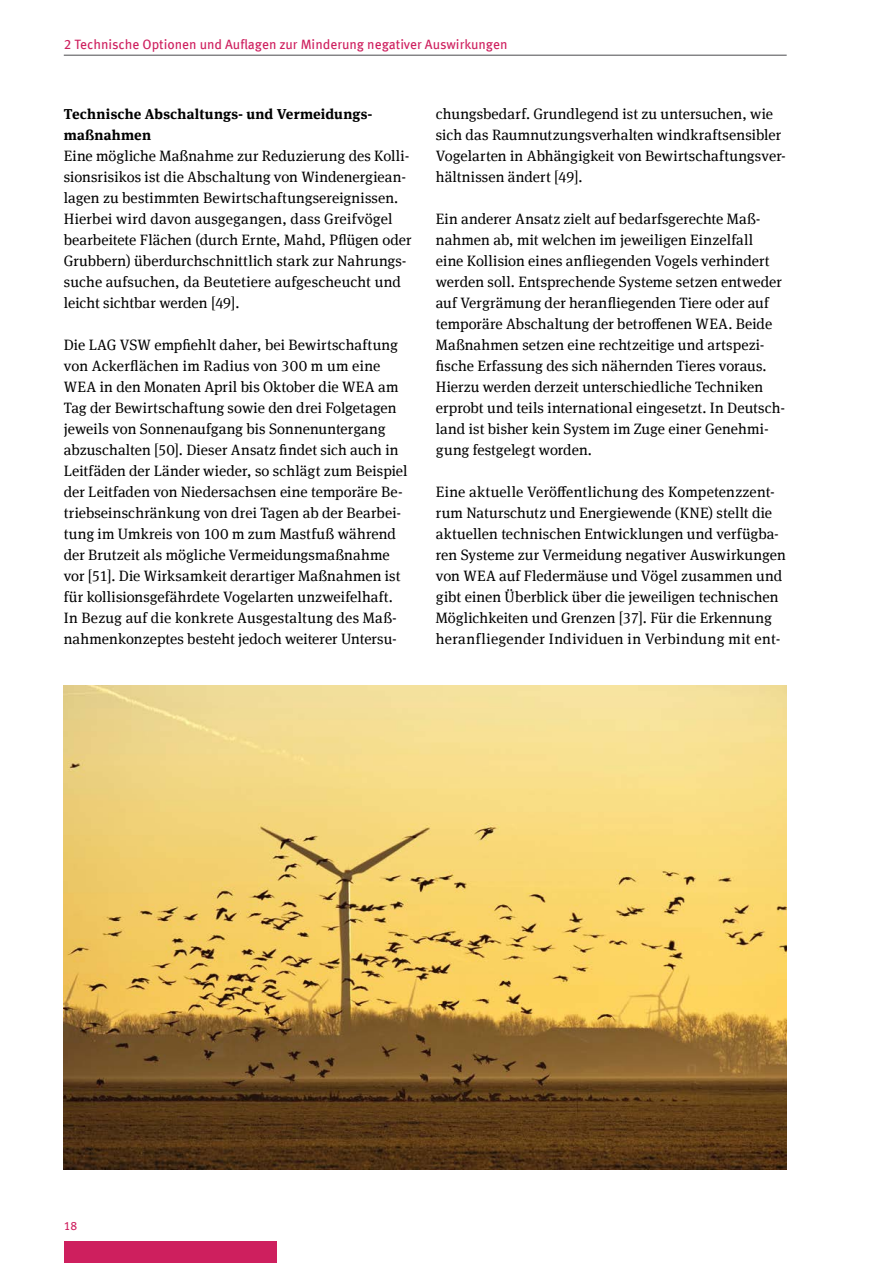
<style>
.page{position:relative;width:893px;height:1263px;background:#fff}
.page>*{position:absolute;margin:0;border:0;box-sizing:border-box;transform-origin:0 0}
.Innenseiten_P_Copytext{font:15px/21px "Meta Serif Offc";letter-spacing:.005em;color:#000}
.Innenseiten_H5_Subline{font:700 14.4px/21px "Meta Serif Offc";letter-spacing:.015em;color:#000}
.t1{font:13.5px "Meta Offc";color:#ce1f5e}
.t2{font:12px "Meta Offc";color:#ce1f5e}
</style>
<div class="page">
<div style="left:64px;top:1242px;width:212px;height:21px;background:#ce1f5e"></div>
<hr style="left:64px;top:55px;width:723px;height:1px;background:#4b4b4d">
<img style="left:64px;top:686px;width:723px;height:483px">
<p class="t1" style="left:64px;top:36px;width:445px">2 Technische Optionen und Auflagen zur Minderung negativer Auswirkungen</p>
<p class="Innenseiten_H5_Subline" style="left:64px;top:103px;width:309px">Technische Abschaltungs- und Vermeidungs&shy;maßnahmen</p>
<p class="Innenseiten_P_Copytext" style="left:64px;top:145px;width:349px">Eine mögliche Maßnahme zur Reduzierung des Kolli&shy;sionsrisikos ist die Abschaltung von Windenergiean&shy;lagen zu bestimmten Bewirtschaftungsereignissen.<br>Hierbei wird davon ausgegangen, dass Greifvögel bearbeitete Flächen (durch Ernte, Mahd, Pflügen oder Grubbern) überdurchschnittlich stark zur Nahrungs&shy;suche aufsuchen, da Beutetiere aufgescheucht und leicht sichtbar werden [49].</p>
<p class="Innenseiten_P_Copytext" style="left:64px;top:334px;width:345px">Die LAG VSW empfiehlt daher, bei Bewirtschaftung von Ackerflächen im Radius von 300 m um eine WEA in den Monaten April bis Oktober die WEA am Tag der Bewirtschaftung sowie den drei Folgetagen jeweils von Sonnenaufgang bis Sonnenuntergang abzuschalten [50]. Dieser Ansatz findet sich auch in Leitfäden der Länder wieder, so schlägt zum Beispiel der Leitfaden von Niedersachsen eine temporäre Be&shy;triebseinschränkung von drei Tagen ab der Bearbei&shy;tung im Umkreis von 100 m zum Mastfuß während der Brutzeit als mögliche Vermeidungsmaßnahme vor [51]. Die Wirksamkeit derartiger Maßnahmen ist für kollisionsgefährdete Vogelarten unzweifelhaft.<br>In Bezug auf die konkrete Ausgestaltung des Maß&shy;nahmenkonzeptes besteht jedoch weiterer Untersu-</p>
<p class="Innenseiten_P_Copytext" style="left:436px;top:103px;width:351px">chungsbedarf. Grundlegend ist zu untersuchen, wie sich das Raumnutzungsverhalten windkraftsensibler Vogelarten in Abhängigkeit von Bewirtschaftungsver&shy;hältnissen ändert [49].</p>
<p class="Innenseiten_P_Copytext" style="left:436px;top:208px;width:351px">Ein anderer Ansatz zielt auf bedarfsgerechte Maß&shy;nahmen ab, mit welchen im jeweiligen Einzelfall<br>eine Kollision eines anfliegenden Vogels verhindert werden soll. Entsprechende Systeme setzen entweder auf Vergrämung der heranfliegenden Tiere oder auf temporäre Abschaltung der betroffenen WEA. Beide Maßnahmen setzen eine rechtzeitige und artspezi&shy;fische Erfassung des sich nähernden Tieres voraus.<br>Hierzu werden derzeit unterschiedliche Techniken erprobt und teils international eingesetzt. In Deutsch&shy;land ist bisher kein System im Zuge einer Genehmi&shy;gung festgelegt worden.</p>
<p class="Innenseiten_P_Copytext" style="left:436px;top:481px;width:351px">Eine aktuelle Veröffentlichung des Kompetenzzent&shy;rum Naturschutz und Energiewende (KNE) stellt die aktuellen technischen Entwicklungen und verfügba&shy;ren Systeme zur Vermeidung negativer Auswirkungen von WEA auf Fledermäuse und Vögel zusammen und gibt einen Überblick über die jeweiligen technischen Möglichkeiten und Grenzen [37]. Für die Erkennung heranfliegender Individuen in Verbindung mit ent-</p>
<p class="t2" style="left:64px;top:1218px;width:15px">18</p>
</div>
